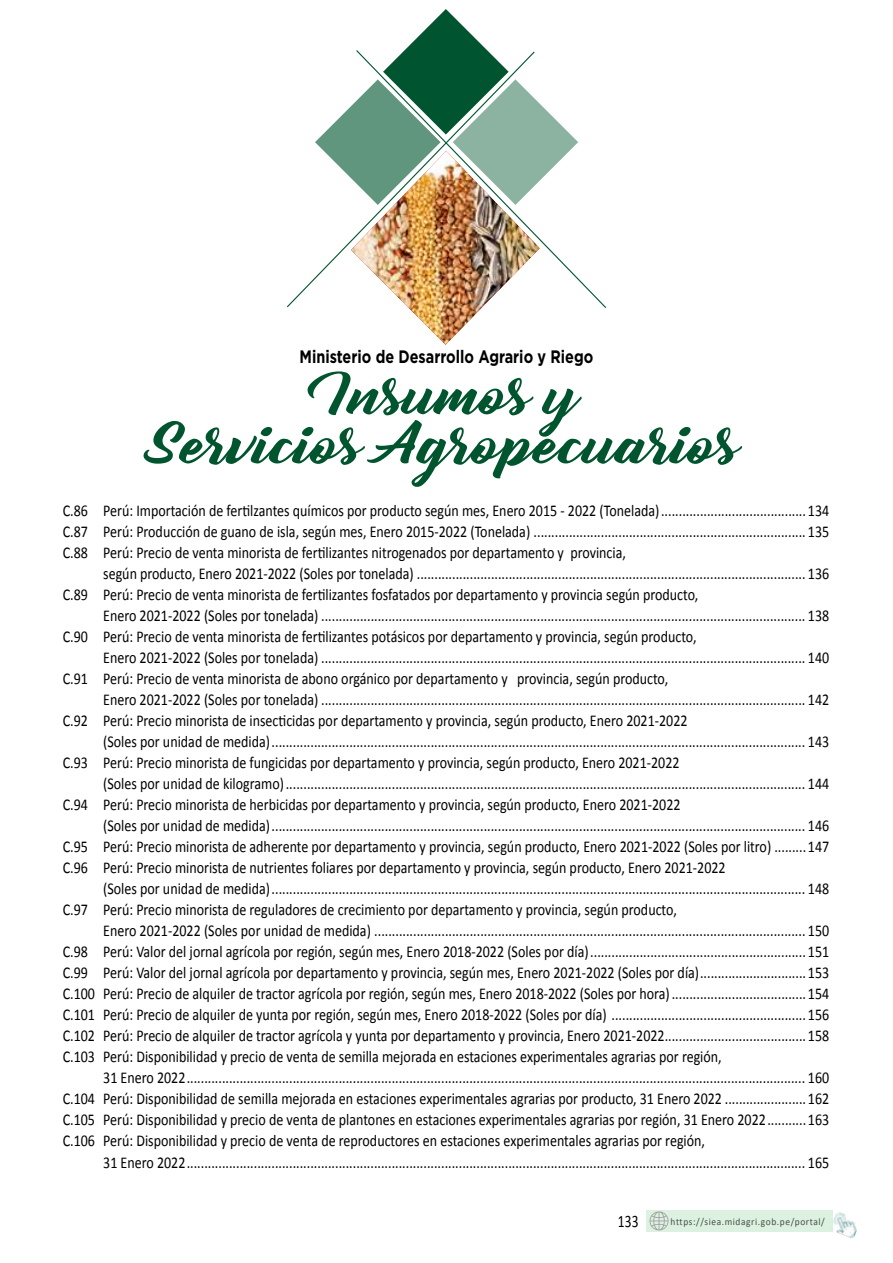
<style>
.page{position:relative;width:893px;height:1263px;background:#fff}
.page>*{position:absolute;margin:0;border:0;box-sizing:border-box;transform-origin:0 0}
.t1{font:49.5px/49.5px "Bernadette";color:#00552f;text-align:center;scale:1.2 1}
.t2{font:700 18px "Gotham";color:#000;scale:.8 1}
.t3{font:17.55px "Calibri";color:#000;scale:.77 1}
.t4{font:16.5px/21px "Calibri";color:#000;scale:.85 1}
.t5{font:10.05px "Calibri";letter-spacing:.06em;color:#494e47;scale:.95 1}
</style>
<div class="page">
<div style="left:646px;top:1210px;width:186px;height:21px;background:#dcf1e0"></div>
<svg style="left:650px;top:1211px;width:18px;height:19px"></svg>
<img style="left:830px;top:1211px;width:27px;height:27px">
<svg style="left:315px;top:9px;width:263px;height:271px"></svg>
<img style="left:351px;top:151px;width:189px;height:194px">
<p class="t2" style="left:300px;top:344px;width:369px">Ministerio de Desarrollo Agrario y Riego</p>
<h1 class="t1" style="left:153px;top:372px;width:491px">Insumos y<br>Servicios Agropecuarios</h1>
<p class="t4" style="left:63px;top:500px;width:903px;text-align:justify">C.86 Perú: Importación de fertilzantes químicos por producto según mes, Enero 2015 - 2022 (Tonelada)......................................... 134<br>C.87 Perú: Producción de guano de isla, según mes, Enero 2015-2022 (Tonelada) ............................................................................. 135<br>C.88 Perú: Precio de venta minorista de fertilizantes nitrogenados por departamento y provincia,</p>
<p class="t4" style="left:63px;top:563px;width:903px;text-indent:41px">según producto, Enero 2021-2022 (Soles por tonelada) .............................................................................................................. 136<br>C.89 Perú: Precio de venta minorista de fertilizantes fosfatados por departamento y provincia según producto,</p>
<p class="t4" style="left:63px;top:605px;width:903px;text-indent:41px">Enero 2021-2022 (Soles por tonelada) ......................................................................................................................................... 138<br>C.90 Perú: Precio de venta minorista de fertilizantes potásicos por departamento y provincia, según producto,</p>
<p class="t4" style="left:63px;top:647px;width:903px;text-indent:41px">Enero 2021-2022 (Soles por tonelada) ......................................................................................................................................... 140<br>C.91 Perú: Precio de venta minorista de abono orgánico por departamento y provincia, según producto,</p>
<p class="t4" style="left:63px;top:689px;width:903px;text-indent:41px">Enero 2021-2022 (Soles por tonelada) ......................................................................................................................................... 142<br>C.92 Perú: Precio minorista de insecticidas por departamento y provincia, según producto, Enero 2021-2022</p>
<p class="t4" style="left:63px;top:731px;width:903px;text-indent:41px">(Soles por unidad de medida)....................................................................................................................................................... 143<br>C.93 Perú: Precio minorista de fungicidas por departamento y provincia, según producto, Enero 2021-2022</p>
<p class="t4" style="left:63px;top:773px;width:903px;text-indent:41px">(Soles por unidad de kilogramo)................................................................................................................................................... 144<br>C.94 Perú: Precio minorista de herbicidas por departamento y provincia, según producto, Enero 2021-2022</p>
<p class="t4" style="left:63px;top:815px;width:903px;text-align:justify;text-indent:41px">(Soles por unidad de medida)....................................................................................................................................................... 146<br>C.95 Perú: Precio minorista de adherente por departamento y provincia, según producto, Enero 2021-2022 (Soles por litro) .........147<br>C.96 Perú: Precio minorista de nutrientes foliares por departamento y provincia, según producto, Enero 2021-2022</p>
<p class="t4" style="left:63px;top:878px;width:903px;text-indent:41px">(Soles por unidad de medida)....................................................................................................................................................... 148<br>C.97 Perú: Precio minorista de reguladores de crecimiento por departamento y provincia, según producto,</p>
<p class="t4" style="left:63px;top:920px;width:903px;text-align:justify;text-indent:41px">Enero 2021-2022 (Soles por unidad de medida) .......................................................................................................................... 150<br>C.98 Perú: Valor del jornal agrícola por región, según mes, Enero 2018-2022 (Soles por día)............................................................. 151<br>C.99 Perú: Valor del jornal agrícola por departamento y provincia, según mes, Enero 2021-2022 (Soles por día).............................. 153<br>C.100 Perú: Precio de alquiler de tractor agrícola por región, según mes, Enero 2018-2022 (Soles por hora)...................................... 154<br>C.101 Perú: Precio de alquiler de yunta por región, según mes, Enero 2018-2022 (Soles por día) ....................................................... 156<br>C.102 Perú: Precio de alquiler de tractor agrícola y yunta por departamento y provincia, Enero 2021-2022........................................ 158<br>C.103 Perú: Disponibilidad y precio de venta de semilla mejorada en estaciones experimentales agrarias por región,</p>
<p class="t4" style="left:63px;top:1067px;width:903px;text-align:justify;text-indent:41px">31 Enero 2022............................................................................................................................................................................... 160<br>C.104 Perú: Disponibilidad de semilla mejorada en estaciones experimentales agrarias por producto, 31 Enero 2022 ....................... 162<br>C.105 Perú: Disponibilidad y precio de venta de plantones en estaciones experimentales agrarias por región, 31 Enero 2022...........163<br>C.106 Perú: Disponibilidad y precio de venta de reproductores en estaciones experimentales agrarias por región,</p>
<p class="t4" style="left:103px;top:1151px;width:856px">31 Enero 2022............................................................................................................................................................................... 165</p>
<p class="t3" style="left:618px;top:1210px;width:28px">133</p>
<p class="t5" style="left:670px;top:1215px;width:164px">https://siea.midagri.gob.pe/portal/</p>
</div>
